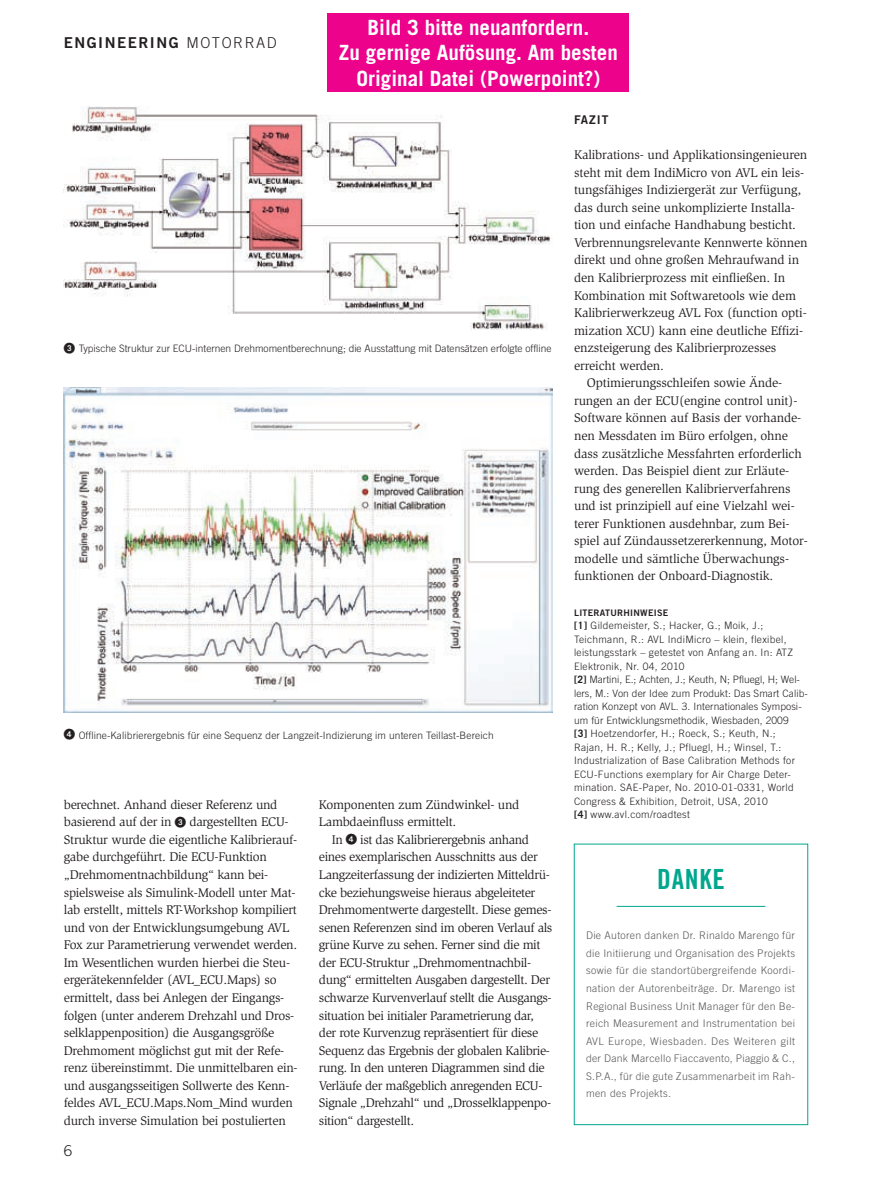
<style>
.page{position:relative;width:893px;height:1187px;background:#fff}
.page>*{position:absolute;margin:0;border:0;box-sizing:border-box;transform-origin:0 0}
.t1{font:27.75px "Trade Gothic LT Std Bd Cn 20";color:#00a78e}
.t2{font:700 21px/25.2px "Trade Gothic LT Std";color:#fff;text-align:center}
.t3{font:15px "Trade Gothic LT Std Bd 2";letter-spacing:.1em;color:#231f20}
.t4{font:300 15px "Trade Gothic LT Std";color:#231f20}
.t5{font:12.9px/17.5px "Slimbach Std";letter-spacing:-.02em;color:#231f20}
.t6{font:12px "Trade Gothic LT Std Bd 2";color:#231f20}
.t7{font:300 10.5px/17.5px "Trade Gothic LT Std";letter-spacing:.03em;color:#57585a;text-align:justify}
.t8{font:300 10.2px/13.5px "Trade Gothic LT Std";letter-spacing:.03em;color:#231f20}
.t9{font:300 10.2px "Trade Gothic LT Std";color:#231f20}
.t10{font:300 10.2px "Trade Gothic LT Std";letter-spacing:.01em;color:#231f20}
.t11{font:9px "Trade Gothic LT Std Bd 2";letter-spacing:.03em;color:#231f20}
.s1{font-family:"Trade Gothic LT Std";font-weight:300}
.s2{font-weight:700}
</style>
<div class="page">
<hr style="left:617px;top:906px;width:148px;height:1px;background:#00a78e">
<img style="left:64px;top:387px;width:488px;height:325px">
<img style="left:64px;top:106px;width:489px;height:223px">
<div style="left:327px;top:13px;width:302px;height:79px;background:#ed028c"></div>
<p class="t3" style="left:64px;top:33px;width:149px">ENGINEERING <span class="s1">Motorra</span></p>
<p class="t4" style="left:267px;top:34px;width:12px">d</p>
<h2 class="t2" style="left:339px;top:15px;width:280px">Bild 3 bitte neuanfordern.<br>Zu gernige Aufösung. Am besten<br>Original Datei (Powerpoint?)</h2>
<p class="t9" style="left:64px;top:342px;width:489px">✓ Typische Struktur zur ECU -internen Drehmomentberechnung; die Ausstattung mit Datensätzen erfolgte offline</p>
<p class="t10" style="left:64px;top:728px;width:431px">✔ Offline-Kalibrierergebnis für eine Sequenz der Langzeit-Indizierung im unteren Teillast-Bereich</p>
<p class="t5" style="left:64px;top:795px;width:235px">berechnet. Anhand dieser Referenz und basierend auf der in ✓ dargestellten ECU-Struktur wurde die eigentliche Kalibrierauf&shy;gabe durchgeführt. Die ECU-Funktion „Drehmomentnachbildung“ kann bei&shy;spielsweise als Simulink-Modell unter Mat&shy;lab erstellt, mittels RT-Workshop kompiliert und von der Entwicklungsumgebung AVL Fox zur Parametrierung verwendet werden.<br>Im Wesentlichen wurden hierbei die Steu&shy;ergerätekennfelder (AVL_ECU.Maps) so ermittelt, dass bei Anlegen der Eingangs&shy;folgen (unter anderem Drehzahl und Dros&shy;selklappenposition) die Ausgangsgröße Drehmoment möglichst gut mit der Refe&shy;renz übereinstimmt. Die unmittelbaren ein&shy;und ausgangsseitigen Sollwerte des Kenn&shy;feldes AVL_ECU.Maps.Nom_Mind wurden durch inverse Simulation bei postulierten</p>
<p class="t5" style="left:319px;top:795px;width:202px">Komponenten zum Zündwinkel- und<br>Lambdaeinfluss ermittelt.</p>
<p class="t5" style="left:319px;top:830px;width:235px;text-indent:13px">In ✔ ist das Kalibrierergebnis anhand eines exemplarischen Ausschnitts aus der Langzeiterfassung der indizierten Mitteldrü&shy;cke beziehungsweise hieraus abgeleiteter Drehmomentwerte dargestellt. Diese gemes&shy;senen Referenzen sind im oberen Verlauf als grüne Kurve zu sehen. Ferner sind die mit der ECU-Struktur „Drehmomentnachbil&shy;dung“ ermittelten Ausgaben dargestellt. Der schwarze Kurvenverlauf stellt die Ausgangs&shy;situation bei initialer Parametrierung dar, der rote Kurvenzug repräsentiert für diese Sequenz das Ergebnis der globalen Kalibrie&shy;rung. In den unteren Diagrammen sind die Verläufe der maßgeblich anregenden ECU-Signale „Drehzahl“ und „Drosselklappenpo&shy;sition“ dargestellt.</p>
<p class="t6" style="left:574px;top:112px;width:36px">FAZIT</p>
<p class="t5" style="left:574px;top:146px;width:235px">Kalibrations- und Applikationsingenieuren</p>
<p class="t5" style="left:574px;top:163px;width:232px">steht mit dem IndiMicro von AVL ein leis-</p>
<p class="t5" style="left:574px;top:181px;width:229px">tungsfähiges Indiziergerät zur Verfügung,</p>
<p class="t5" style="left:574px;top:199px;width:222px">das durch seine unkomplizierte Installa-</p>
<p class="t5" style="left:574px;top:216px;width:223px">tion und einfache Handhabung besticht.</p>
<p class="t5" style="left:574px;top:234px;width:235px">Verbrennungsrelevante Kennwerte können</p>
<p class="t5" style="left:574px;top:251px;width:227px">direkt und ohne großen Mehraufwand in</p>
<p class="t5" style="left:574px;top:269px;width:213px">den Kalibrierprozess mit einfließen. In</p>
<p class="t5" style="left:574px;top:286px;width:223px">Kombination mit Softwaretools wie dem</p>
<p class="t5" style="left:574px;top:304px;width:234px">Kalibrierwerkzeug AVL Fox (function opti-</p>
<p class="t5" style="left:574px;top:321px;width:231px">mization XCU) kann eine deutliche Effizi-</p>
<p class="t5" style="left:574px;top:339px;width:204px">enzsteigerung des Kalibrierprozesses</p>
<p class="t5" style="left:574px;top:357px;width:91px">erreicht werden.</p>
<p class="t5" style="left:587px;top:374px;width:197px">Optimierungsschleifen sowie Ände-</p>
<p class="t5" style="left:574px;top:392px;width:225px">rungen an der ECU(engine control unit)-</p>
<p class="t5" style="left:574px;top:409px;width:229px">Software können auf Basis der vorhande-</p>
<p class="t5" style="left:574px;top:427px;width:215px">nen Messdaten im Büro erfolgen, ohne</p>
<p class="t5" style="left:574px;top:444px;width:229px">dass zusätzliche Messfahrten erforderlich</p>
<p class="t5" style="left:574px;top:462px;width:217px">werden. Das Beispiel dient zur Erläute-</p>
<p class="t5" style="left:574px;top:479px;width:218px">rung des generellen Kalibrierverfahrens</p>
<p class="t5" style="left:574px;top:497px;width:222px">und ist prinzipiell auf eine Vielzahl wei-</p>
<p class="t5" style="left:574px;top:514px;width:217px">terer Funktionen ausdehnbar, zum Bei-</p>
<p class="t5" style="left:574px;top:532px;width:235px">spiel auf Zündaussetzererkennung, Motor-</p>
<p class="t5" style="left:574px;top:550px;width:216px">modelle und sämtliche Überwachungs-</p>
<p class="t5" style="left:574px;top:567px;width:201px">funktionen der Onboard-Diagnostik.</p>
<p class="t11" style="left:574px;top:606px;width:96px">LITERATURH INWEISE</p>
<p class="t8" style="left:574px;top:618px;width:235px"><span class="s2">[1]</span> Gildemeister, S.; Hacker, G.; Moik, J.; Teichmann, R.: AVL IndiMicro – klein, flexibel, leistungsstark – getestet von Anfang an. In: ATZ Elektronik, Nr. 04, 2010<br><span class="s2">[2]</span> Martini, E.; Achten, J.; Keuth, N; Pfluegl, H; Wel&shy;lers, M.: Von der Idee zum Produkt: Das Smart Calib&shy;ration Konzept von AVL. 3. Internationales Symposi&shy;um für Entwicklungsmethodik, Wiesbaden, 2009<br><span class="s2">[3]</span> Hoetzendorfer, H.; Roeck, S.; Keuth, N.;<br>Rajan, H. R.; Kelly, J.; Pfluegl, H.; Winsel, T.:<br>Industrialization of Base Calibration Methods for ECU -Functions exemplary for Air Charge Deter&shy;mination. SAE-Paper, No. 2010-01-033 1, World Congress &amp; Exhibition, Detroit, U SA, 2010<br><span class="s2">[4]</span> www.avl.com/roadtest</p>
<h1 class="t1" style="left:657px;top:862px;width:69px">DANKE</h1>
<p class="t7" style="left:586px;top:926px;width:211px">Die Autoren danken Dr. Rinaldo Marengo für die Initiierung und Organisation des Projekts sowie für die standortübergreifende Koordi&shy;nation der Autorenbeiträge. Dr. Marengo ist Regional Business U nit Manager für den Be&shy;reich Measurement and Instrumentation bei AVL Europe, Wiesbaden. Des Weiteren gilt der Dank Marcello Fiaccavento, Piaggio &amp; C., S.P.A., für die gute Zusammenarbeit im Rah&shy;men des Projekts.</p>
</div>
